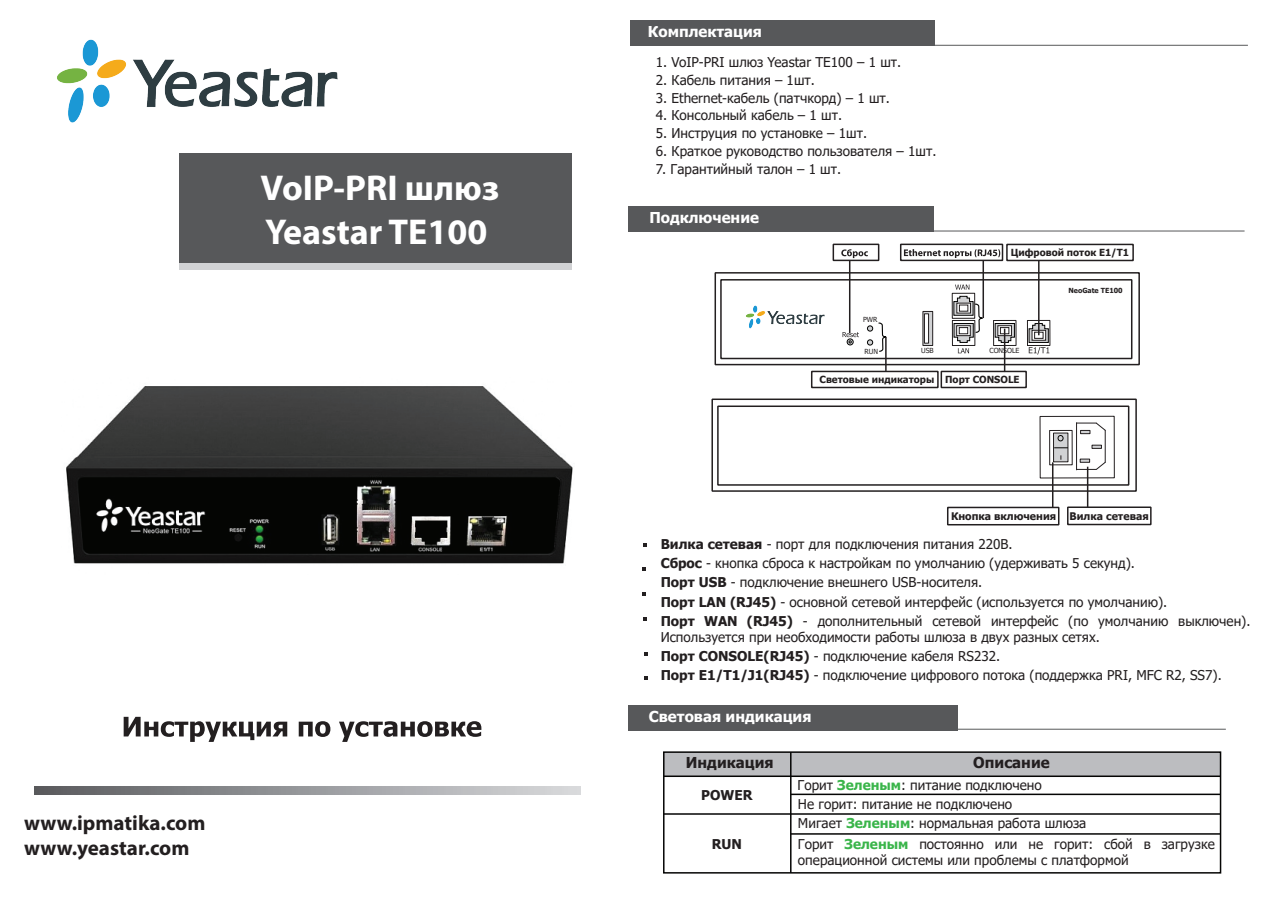
<style>
.page{position:relative;width:1269px;height:907px;background:#fff}
.page>*{position:absolute;margin:0;border:0;box-sizing:border-box;transform-origin:0 0}
.t1{font:700 36px/43.8px "Myriad Pro";color:#fff}
.t2{font:700 21px/25.2px "Myriad Pro";color:#231f20}
.t3{font:700 15px "Tahoma";color:#fff}
.t4{font:700 15px "Tahoma";color:#231f20}
.t5{font:13.5px/19.2px "Tahoma";color:#231f20}
.t6{font:700 13.5px "Tahoma";color:#231f20}
.t7{font:700 10.5px "Tahoma";color:#231f20}
.t8{font:700 9.75px "Tahoma";color:#231f20}
.t9{font:6.9px "Tahoma";color:#231f20}
.t10{font:700 6.9px "Tahoma";color:#231f20}
.s1{font-weight:700}
.s2{font-weight:700;color:#3ab54a}
</style>
<div class="page">
<svg style="left:124px;top:716px;width:163px;height:25px"></svg>
<svg style="left:299px;top:721px;width:31px;height:15px"></svg>
<svg style="left:339px;top:721px;width:142px;height:20px"></svg>
<hr style="left:766px;top:45px;width:481px;height:1px;background:#57585a">
<div style="left:630px;top:20px;width:304px;height:25px;background:#57585a"></div>
<hr style="left:739px;top:230px;width:505px;height:1px;background:#57585a">
<div style="left:628px;top:206px;width:305px;height:25px;background:#57585a"></div>
<svg style="left:35px;top:786px;width:545px;height:8px;background:#98999c"></svg>
<div style="left:180px;top:153px;width:392px;height:110px;background:#57585a"></div>
<div style="left:180px;top:263px;width:392px;height:7px;background:#d1d2d4"></div>
<div style="left:1006px;top:244px;width:127px;height:17px;background:#fff;border:2px solid #231f20"></div>
<svg style="left:955px;top:284px;width:14px;height:5px"></svg>
<div style="left:832px;top:243px;width:47px;height:18px;background:#fff;border:2px solid #231f20"></div>
<div style="left:899px;top:243px;width:104px;height:18px;background:#fff;border:2px solid #231f20"></div>
<svg style="left:903px;top:249px;width:97px;height:9px"></svg>
<hr style="left:982px;top:260px;width:1px;height:58px;background:#231f20">
<svg style="left:922px;top:311px;width:10px;height:34px"></svg>
<div style="left:1027px;top:320px;width:23px;height:25px;border:1px solid #231f20"></div>
<svg style="left:1028px;top:323px;width:21px;height:31px"></svg>
<hr style="left:1037px;top:260px;width:2px;height:75px;background:#231f20">
<div style="left:993px;top:320px;width:23px;height:25px;border:1px solid #231f20"></div>
<svg style="left:994px;top:323px;width:20px;height:20px"></svg>
<svg style="left:997px;top:325px;width:14px;height:11px"></svg>
<svg style="left:999px;top:327px;width:10px;height:7px"></svg>
<div style="left:952px;top:320px;width:23px;height:25px;border:1px solid #231f20"></div>
<div style="left:951px;top:293px;width:23px;height:25px;border:1px solid #231f20"></div>
<svg style="left:953px;top:296px;width:30px;height:57px"></svg>
<svg style="left:956px;top:302px;width:14px;height:11px"></svg>
<div style="left:958px;top:304px;width:10px;height:7px;background:#fff;border:1px solid #231f20"></div>
<svg style="left:924px;top:313px;width:4px;height:30px"></svg>
<div style="left:810px;top:370px;width:128px;height:18px;background:#fff;border:2px solid #231f20"></div>
<svg style="left:841px;top:243px;width:46px;height:146px"></svg>
<hr style="left:885px;top:337px;width:1px;height:34px;background:#231f20">
<div style="left:940px;top:370px;width:86px;height:18px;background:#fff;border:2px solid #231f20"></div>
<hr style="left:1003px;top:328px;width:2px;height:44px;background:#231f20">
<div style="left:714px;top:272px;width:425px;height:93px;border:2px solid #231f20"></div>
<div style="left:720px;top:279px;width:412px;height:80px;border:2px solid #231f20"></div>
<hr style="left:1076px;top:422px;width:1px;height:48px;background:#231f20">
<hr style="left:1104px;top:430px;width:1px;height:32px;background:#231f20">
<svg style="left:1076px;top:422px;width:30px;height:9px"></svg>
<svg style="left:1053px;top:432px;width:16px;height:31px"></svg>
<div style="left:1049px;top:430px;width:23px;height:35px;border:1px solid #231f20"></div>
<div style="left:1053px;top:433px;width:14px;height:29px;background:#d1d2d4"></div>
<div style="left:1053px;top:433px;width:15px;height:29px;border:1px solid #231f20"></div>
<svg style="left:1057px;top:435px;width:6px;height:6px"></svg>
<svg style="left:1054px;top:447px;width:13px;height:1px"></svg>
<svg style="left:1080px;top:430px;width:10px;height:4px"></svg>
<svg style="left:1076px;top:459px;width:30px;height:11px"></svg>
<svg style="left:1091px;top:445px;width:10px;height:3px"></svg>
<hr style="left:1086px;top:466px;width:2px;height:41px;background:#231f20">
<hr style="left:1051px;top:462px;width:2px;height:45px;background:#231f20">
<div style="left:946px;top:506px;width:113px;height:19px;background:#fff;border:2px solid #231f20"></div>
<div style="left:1066px;top:506px;width:85px;height:19px;background:#fff;border:2px solid #231f20"></div>
<div style="left:711px;top:398px;width:425px;height:93px;border:2px solid #231f20"></div>
<div style="left:717px;top:405px;width:412px;height:80px;border:2px solid #231f20"></div>
<svg style="left:643px;top:543px;width:3px;height:4px"></svg>
<svg style="left:642px;top:567px;width:4px;height:4px"></svg>
<svg style="left:642px;top:592px;width:4px;height:3px"></svg>
<svg style="left:644px;top:652px;width:4px;height:4px"></svg>
<svg style="left:644px;top:676px;width:4px;height:3px"></svg>
<div style="left:663px;top:752px;width:557px;height:24px;background:#bcbdc0"></div>
<hr style="left:720px;top:728px;width:505px;height:1px;background:#57585a">
<div style="left:628px;top:704px;width:329px;height:26px;background:#57585a"></div>
<div style="left:663px;top:751px;width:558px;height:122px;border:2px solid #050504"></div>
<hr style="left:663px;top:813px;width:557px;height:1px;background:#050504">
<hr style="left:790px;top:793px;width:430px;height:2px;background:#050504">
<hr style="left:663px;top:775px;width:557px;height:1px;background:#050504">
<hr style="left:790px;top:752px;width:1px;height:120px;background:#050504">
<hr style="left:790px;top:833px;width:430px;height:1px;background:#050504">
<img style="left:57px;top:39px;width:281px;height:84px">
<img style="left:66px;top:386px;width:507px;height:178px">
<img style="left:746px;top:305px;width:79px;height:24px">
<h1 class="t1" style="left:260px;top:165px;width:240px">VoIP-PRI шлюз<br>Yeastar TE100</h1>
<h2 class="t2" style="left:24px;top:809px;width:183px">www.ipmatika.com www.yeastar.com</h2>
<p class="t3" style="left:648px;top:21px;width:116px">Комплектация</p>
<p class="t5" style="left:656px;top:53px;width:247px">1. VoIP-PRI шлюз Yeastar TE100 – 1 шт.</p>
<p class="t5" style="left:656px;top:71px;width:160px">2. Кабель питания – 1шт.</p>
<p class="t5" style="left:656px;top:89px;width:235px">3. Ethernet-кабель (патчкорд) – 1 шт.</p>
<p class="t5" style="left:656px;top:107px;width:188px">4. Консольный кабель – 1 шт.</p>
<p class="t5" style="left:656px;top:124px;width:213px">5. Инструция по установке – 1шт.</p>
<p class="t5" style="left:656px;top:142px;width:282px">6. Краткое руководство пользователя – 1шт.</p>
<p class="t5" style="left:656px;top:160px;width:187px">7. Гарантийный талон – 1 шт.</p>
<p class="t3" style="left:649px;top:207px;width:111px">Подключение</p>
<p class="t9" style="left:863px;top:315px;width:16px">PWR</p>
<p class="t8" style="left:1010px;top:246px;width:120px">Цифровой поток E1/T1</p>
<p class="t10" style="left:1068px;top:285px;width:56px">NeoGate TE100</p>
<p class="t9" style="left:921px;top:346px;width:14px">USB</p>
<p class="t9" style="left:989px;top:346px;width:31px">CONSOLE</p>
<p class="t8" style="left:819px;top:372px;width:201px">Световые индикаторы Порт CONSOLE</p>
<p class="t9" style="left:864px;top:346px;width:15px">RUN</p>
<p class="t7" style="left:950px;top:509px;width:107px">Кнопка включения</p>
<p class="t7" style="left:1069px;top:508px;width:81px">Вилка сетевая</p>
<p class="t5" style="left:660px;top:535px;width:591px"><span class="s1">Вилка сетевая</span> - порт для подключения питания 220В.<br><span class="s1">Сброс</span> - кнопка сброса к настройкам по умолчанию (удерживать 5 секунд).<br><span class="s1">Порт USB</span> - подключение внешнего USB-носителя.<br><span class="s1">Порт LAN (RJ45)</span> - основной сетевой интерфейс (используется по умолчанию).<br><span class="s1">Порт WAN (RJ45)</span> - дополнительный сетевой интерфейс (по умолчанию выключен).</p>
<p class="t5" style="left:660px;top:628px;width:562px">Используется при необходимости работы шлюза в двух разных сетях.<br><span class="s1">Порт CONSOLE(RJ45)</span> - подключение кабеля RS232.<br><span class="s1">Порт E1/T1/J1(RJ45)</span> - подключение цифрового потока (поддержка PRI, MFC R2, SS7).</p>
<p class="t3" style="left:648px;top:705px;width:164px">Световая индикация</p>
<p class="t4" style="left:686px;top:752px;width:89px">Индикация</p>
<p class="t6" style="left:701px;top:785px;width:53px">POWER</p>
<p class="t6" style="left:711px;top:834px;width:32px">RUN</p>
<p class="t4" style="left:973px;top:752px;width:78px">Описание</p>
<p class="t5" style="left:797px;top:775px;width:290px">Горит <span class="s2">Зеленым</span>: питание подключено<br>Не горит: питание не подключено<br>Мигает <span class="s2">Зеленым</span>: нормальная работа шлюза</p>
<p class="t5" style="left:798px;top:836px;width:418px;line-height:16.2px">Горит <span class="s2">Зеленым</span> постоянно или не горит: сбой в загрузке операционной системы или проблемы с платформой</p>
</div>
